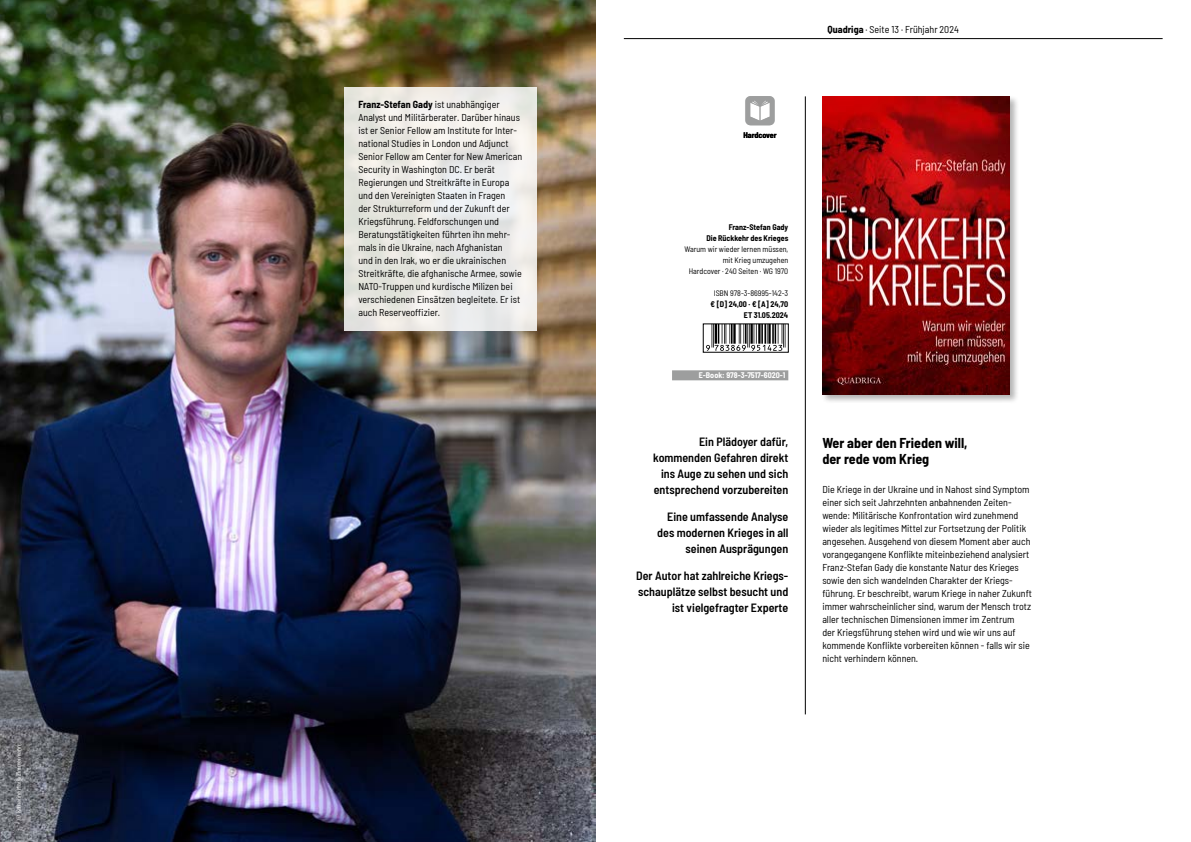
<style>
.page{position:relative;width:1191px;height:842px;background:#fff}
.page>*{position:absolute;margin:0;border:0;box-sizing:border-box;transform-origin:0 0}
.t1{font:700 semi-condensed 14px/16px "Barlow";color:#000}
.t2{font:600 semi-condensed 12px/16px "Barlow";color:#000;text-align:right}
.t3{font:semi-condensed 10px/13px "Barlow";color:#000}
.t4{font:semi-condensed 8px/11px "Barlow";color:#000;text-align:right}
.t5{font:700 semi-condensed 8px/11px "Barlow";color:#000;text-align:right}
.t6{font:700 semi-condensed 8px "Barlow";color:#fff}
.t7{font:semi-condensed 6px "Barlow";color:#fff}
.s1{font-weight:700}
</style>
<div class="page">
<img style="left:0;top:0;width:595px;height:842px">
<svg style="left:344px;top:87px;width:193px;height:244px;background:#eae9e6"></svg>
<hr style="left:624px;top:38px;width:538px;height:1px;background:#000">
<hr style="left:805px;top:96px;width:1px;height:618px;background:#000">
<div style="left:821px;top:95px;width:198px;height:308px;background:#000;opacity:.3"></div>
<img style="left:822px;top:96px;width:188px;height:298px">
<svg style="left:703px;top:324px;width:85px;height:28px"></svg>
<svg style="left:706px;top:324px;width:79px;height:27px"></svg>
<div style="left:672px;top:370px;width:116px;height:10px;background:#9d9e9e"></div>
<p class="t7" style="left:14px;top:820px;width:76px;rotate:-90deg">© Katharina Maria Zimmermann</p>
<p class="t3" style="left:358px;top:98px;width:165px"><span class="s1">Franz-Stefan Gady</span> ist unabhängiger Analyst und Militärberater. Darüber hinaus ist er Senior Fellow am Institute for Inter&shy;national Studies in London und Adjunct Senior Fellow am Center for New American Security in Washington DC. Er berät Regierungen und Streitkräfte in Europa und den Vereinigten Staaten in Fragen<br>der Strukturreform und der Zukunft der Kriegsführung. Feldforschungen und Beratungstätigkeiten führten ihn mehr&shy;mals in die Ukraine, nach Afghanistan<br>und in den Irak, wo er die ukrainischen Streitkräfte, die afghanische Armee, sowie NATO-Truppen und kurdische Milizen bei verschiedenen Einsätzen begleitete. Er ist auch Reserveoffizier.</p>
<p class="t3" style="left:827px;top:22px;width:133px"><span class="s1">Quadriga</span> · Seite 13 · Frühjahr 2024</p>
<p class="t5" style="left:743px;top:129px;width:35px">Hardcover</p>
<p class="t5" style="left:706px;top:221px;width:83px">Franz-Stefan Gady<br>Die Rückkehr des Krieges</p>
<p class="t4" style="left:684px;top:243px;width:105px">Warum wir wieder lernen müssen, mit Krieg umzugehen<br>Hardcover · 240 Seiten · WG 1970</p>
<p class="t4" style="left:714px;top:287px;width:76px">ISBN 978-3-86995-142-3</p>
<p class="t5" style="left:710px;top:298px;width:79px">€ [D] 24,00 · € [A] 24,70<br>ET 31.05.2024</p>
<p class="t6" style="left:699px;top:370px;width:88px">E-Book: 978-3-7517-6020-1</p>
<p class="t2" style="left:653px;top:433px;width:136px">Ein Plädoyer dafür, kommenden Gefahren direkt ins Auge zu sehen und sich entsprechend vorzubereiten</p>
<p class="t2" style="left:657px;top:508px;width:132px">Eine umfassende Analyse des modernen Krieges in all seinen Ausprägungen</p>
<p class="t2" style="left:636px;top:567px;width:153px">Der Autor hat zahlreiche Kriegs&shy;schauplätze selbst besucht und ist vielgefragter Experte</p>
<h1 class="t1" style="left:822px;top:434px;width:147px">Wer aber den Frieden will, der rede vom Krieg</h1>
<p class="t3" style="left:822px;top:482px;width:211px">Die Kriege in der Ukraine und in Nahost sind Symptom einer sich seit Jahrzehnten anbahnenden Zeiten&shy;wende: Militärische Konfrontation wird zunehmend wieder als legitimes Mittel zur Fortsetzung der Politik angesehen. Ausgehend von diesem Moment aber auch vorangegangene Konflikte miteinbeziehend analysiert Franz-Stefan Gady die konstante Natur des Krieges sowie den sich wandelnden Charakter der Kriegs&shy;führung. Er beschreibt, warum Kriege in naher Zukunft immer wahrscheinlicher sind, warum der Mensch trotz aller technischen Dimensionen immer im Zentrum<br>der Kriegsführung stehen wird und wie wir uns auf kommende Konflikte vorbereiten können - falls wir sie nicht verhindern können.</p>
</div>
